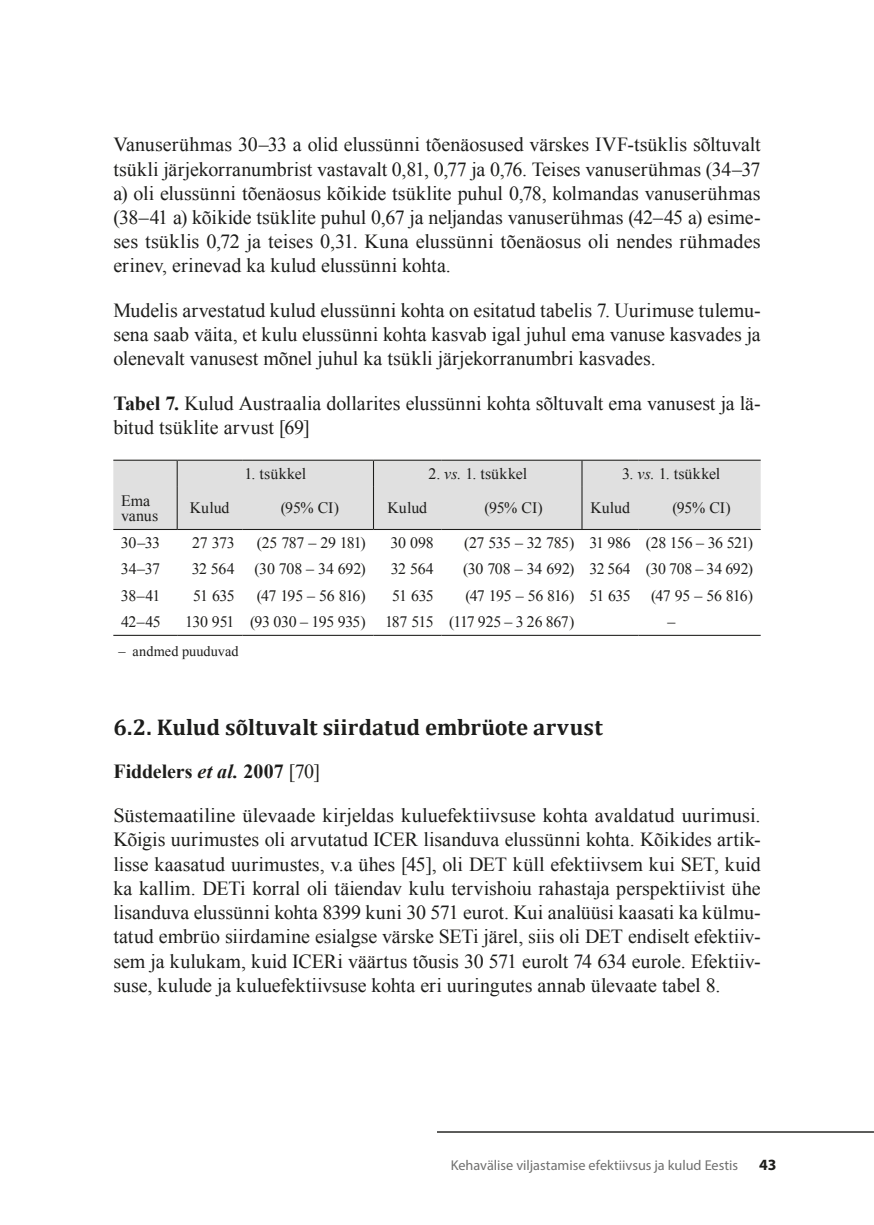
<style>
.page{position:relative;width:874px;height:1225px;background:#fff}
.page>*{position:absolute;margin:0;border:0;box-sizing:border-box;transform-origin:0 0}
.t1{font:700 22.8px "Cambria";letter-spacing:.005em;color:#1d1d1b}
.t2{font:20px/24.2px "Times New Roman";color:#1d1d1b;text-align:justify}
.t3{font:700 20px "Times New Roman";letter-spacing:-.005em;color:#1d1d1b}
.t4{font:15.8px/15.8px "Times New Roman";letter-spacing:-.015em;color:#1d1d1b}
.t5{font:15.8px "Times New Roman";letter-spacing:.01em;color:#1d1d1b}
.t6{font:15.8px "Times New Roman";letter-spacing:-.045em;color:#1d1d1b}
.t7{font:700 15.6px "Myriad Pro";color:#1d1d1b}
.t8{font:14.2px "Myriad Pro";color:#70706f}
.t9{font:14.2px "Times New Roman";letter-spacing:.005em;color:#1d1d1b}
.s1{font-weight:700}
.s2{font-style:italic}
.s3{font-weight:400}
</style>
<div class="page">
<hr style="left:437px;top:1131px;width:436px;height:1px;background:#1d1d1b">
<div style="left:113px;top:461px;width:647px;height:68px;background:#e0e0e0"></div>
<hr style="left:113px;top:635px;width:64px;height:1px;background:#1d1d1b">
<hr style="left:177px;top:635px;width:65px;height:1px;background:#1d1d1b">
<hr style="left:242px;top:635px;width:131px;height:1px;background:#1d1d1b">
<hr style="left:373px;top:635px;width:68px;height:1px;background:#1d1d1b">
<hr style="left:441px;top:635px;width:140px;height:1px;background:#1d1d1b">
<hr style="left:581px;top:635px;width:57px;height:1px;background:#1d1d1b">
<hr style="left:638px;top:635px;width:122px;height:1px;background:#1d1d1b">
<hr style="left:113px;top:460px;width:64px;height:1px;background:#1d1d1b">
<hr style="left:177px;top:460px;width:65px;height:1px;background:#1d1d1b">
<hr style="left:242px;top:460px;width:131px;height:1px;background:#1d1d1b">
<hr style="left:373px;top:460px;width:68px;height:1px;background:#1d1d1b">
<hr style="left:441px;top:460px;width:140px;height:1px;background:#1d1d1b">
<hr style="left:581px;top:460px;width:57px;height:1px;background:#1d1d1b">
<hr style="left:638px;top:460px;width:122px;height:1px;background:#1d1d1b">
<hr style="left:113px;top:529px;width:64px;height:1px;background:#1d1d1b">
<hr style="left:581px;top:529px;width:57px;height:1px;background:#1d1d1b">
<hr style="left:638px;top:529px;width:122px;height:1px;background:#1d1d1b">
<hr style="left:176px;top:461px;width:2px;height:26px;background:#1d1d1b">
<svg style="left:581px;top:461px;width:1px;height:26px"></svg>
<hr style="left:176px;top:487px;width:2px;height:42px;background:#1d1d1b">
<hr style="left:581px;top:487px;width:1px;height:42px;background:#1d1d1b">
<hr style="left:177px;top:529px;width:65px;height:1px;background:#1d1d1b">
<hr style="left:242px;top:529px;width:131px;height:1px;background:#1d1d1b">
<hr style="left:373px;top:529px;width:68px;height:1px;background:#1d1d1b">
<hr style="left:441px;top:529px;width:140px;height:1px;background:#1d1d1b">
<svg style="left:373px;top:461px;width:1px;height:26px"></svg>
<hr style="left:373px;top:487px;width:1px;height:42px;background:#1d1d1b">
<p class="t2" style="left:113px;top:132px;width:648px">Vanuserühmas 30–33 a olid elussünni tõenäosused värskes IVF‑tsüklis sõltuvalt tsükli järjekorranumbrist vastavalt 0,81, 0,77 ja 0,76. Teises vanuserühmas (34–37 a) oli elussünni tõenäosus kõikide tsüklite puhul 0,78, kolmandas vanuserühmas (38–41 a) kõikide tsüklite puhul 0,67 ja neljandas vanuserühmas (42–45 a) esime&shy;ses tsüklis 0,72 ja teises 0,31. Kuna elussünni tõenäosus oli nendes rühmades erinev, erinevad ka kulud elussünni kohta.</p>
<p class="t2" style="left:113px;top:298px;width:648px">Mudelis arvestatud kulud elussünni kohta on esitatud tabelis 7. Uurimuse tulemu&shy;sena saab väita, et kulu elussünni kohta kasvab igal juhul ema vanuse kasvades ja olenevalt vanusest mõnel juhul ka tsükli järjekorranumbri kasvades.</p>
<p class="t2" style="left:113px;top:391px;width:648px"><span class="s1">Tabel 7.</span> Kulud Austraalia dollarites elussünni kohta sõltuvalt ema vanusest ja lä&shy;bitud tsüklite arvust [69]</p>
<p class="t5" style="left:244px;top:463px;width:63px">1. tsükkel</p>
<p class="t5" style="left:428px;top:463px;width:100px">2. <span class="s2">vs.</span> 1. tsükkel</p>
<p class="t5" style="left:622px;top:463px;width:100px">3. <span class="s2">vs.</span> 1. tsükkel</p>
<p class="t4" style="left:121px;top:492px;width:39px">Ema vanus</p>
<p class="t4" style="left:190px;top:500px;width:41px">Kulud</p>
<p class="t4" style="left:280px;top:500px;width:60px">(95% CI)</p>
<p class="t4" style="left:387px;top:500px;width:41px">Kulud</p>
<p class="t4" style="left:484px;top:500px;width:60px">(95% CI)</p>
<p class="t4" style="left:590px;top:500px;width:41px">Kulud</p>
<p class="t4" style="left:672px;top:500px;width:60px">(95% CI)</p>
<p class="t4" style="left:121px;top:534px;width:41px">30–33</p>
<p class="t4" style="left:192px;top:534px;width:44px">27 373</p>
<p class="t4" style="left:257px;top:534px;width:110px">(25 787 – 29 181)</p>
<p class="t4" style="left:390px;top:534px;width:45px">30 098</p>
<p class="t4" style="left:464px;top:534px;width:290px">(27 535 – 32 785) 31 986 (28 156 – 36 521)</p>
<p class="t4" style="left:121px;top:561px;width:41px">34–37</p>
<p class="t4" style="left:192px;top:561px;width:44px">32 564</p>
<p class="t4" style="left:254px;top:561px;width:113px">(30 708 – 34 692)</p>
<p class="t4" style="left:390px;top:561px;width:44px">32 564</p>
<p class="t4" style="left:463px;top:561px;width:291px">(30 708 – 34 692) 32 564 (30 708 – 34 692)</p>
<p class="t4" style="left:121px;top:587px;width:41px">38–41</p>
<p class="t4" style="left:193px;top:587px;width:43px">51 635</p>
<p class="t6" style="left:257px;top:585px;width:110px">(47 195 – 56 816)</p>
<p class="t4" style="left:392px;top:587px;width:43px">51 635</p>
<p class="t6" style="left:465px;top:585px;width:167px">(47 195 – 56 816) 51 635</p>
<p class="t4" style="left:651px;top:587px;width:103px">(47 95 – 56 816)</p>
<p class="t4" style="left:121px;top:614px;width:41px">42–45</p>
<p class="t4" style="left:185px;top:614px;width:390px">130 951 (93 030 – 195 935) 187 515 (117 925 – 3 26 867)</p>
<p class="t4" style="left:667px;top:614px;width:9px">–</p>
<p class="t9" style="left:118px;top:641px;width:122px">– andmed puuduvad</p>
<p class="t1" style="left:113px;top:711px;width:490px">6.2. Kulud sõltuvalt siirdatud embrüote arvust</p>
<p class="t3" style="left:113px;top:757px;width:208px">Fiddelers <span class="s2">et al.</span> 2007 <span class="s3">[70]</span></p>
<p class="t2" style="left:113px;top:803px;width:648px">Süstemaatiline ülevaade kirjeldas kuluefektiivsuse kohta avaldatud uurimusi.<br>Kõigis uurimustes oli arvutatud ICER lisanduva elussünni kohta. Kõikides artik&shy;lisse kaasatud uurimustes, v.a ühes [45], oli DET küll efektiivsem kui SET, kuid ka kallim. DETi korral oli täiendav kulu tervishoiu rahastaja perspektiivist ühe lisanduva elussünni kohta 8399 kuni 30 571 eurot. Kui analüüsi kaasati ka külmu&shy;tatud embrüo siirdamine esialgse värske SETi järel, siis oli DET endiselt efektiiv&shy;sem ja kulukam, kuid ICERi väärtus tõusis 30 571 eurolt 74 634 eurole. Efektiiv&shy;suse, kulude ja kuluefektiivsuse kohta eri uuringutes annab ülevaate tabel 8.</p>
<p class="t8" style="left:450px;top:1156px;width:288px">Kehavälise viljastamise efektiivsus ja kulud Eestis</p>
<p class="t7" style="left:758px;top:1154px;width:19px">43</p>
</div>
